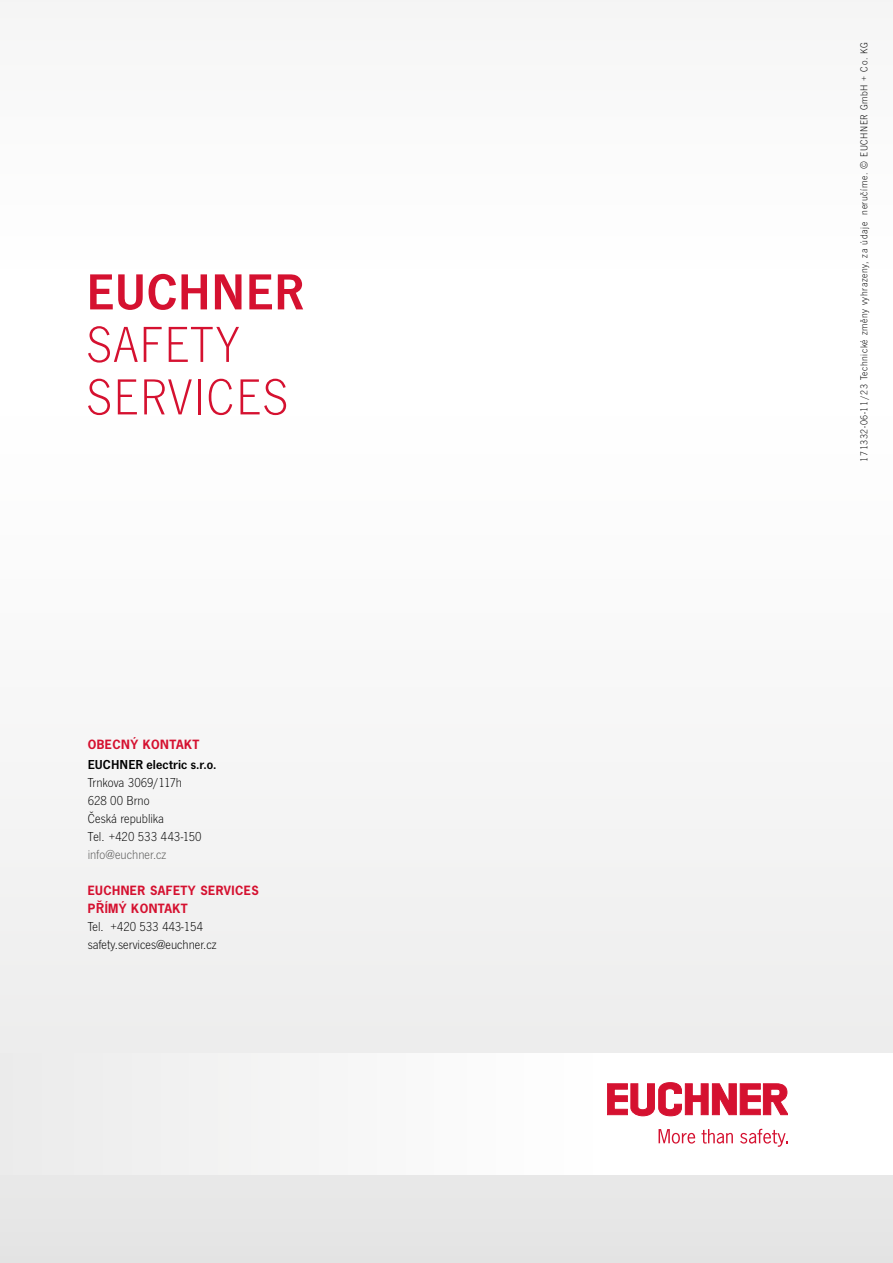
<style>
.page{position:relative;width:893px;height:1263px;background:#fff}
.page>*{position:absolute;margin:0;border:0;box-sizing:border-box;transform-origin:0 0}
.t1{font:300 52.5px/52.5px "News Got";letter-spacing:.03em;color:#d51130}
.t2{font:52.5px "News Got Dem";letter-spacing:.01em;color:#d51130}
.t3{font:300 13.5px/18px "News Got";color:#000}
.t4{font:13.5px "News Got Dem";letter-spacing:.005em;color:#000}
.t5{font:300 13.5px "News Got";color:#575756}
.t6{font:700 12px/18px "News Gothic Std";letter-spacing:.035em;color:#d51130}
.t7{font:300 10.5px "News Got";letter-spacing:.06em;color:#000}
.s1{font-family:"News Got Dem";font-weight:400;font-size:15px}
</style>
<div class="page">
<svg style="left:0;top:796px;width:893px;height:467px"></svg>
<div style="left:0;top:0;width:893px;height:270px;background:#fafafa"></div>
<div style="left:0;top:1053px;width:893px;height:122px;background:#f9f9f9"></div>
<svg style="left:607px;top:1082px;width:180px;height:34px"></svg>
<svg style="left:659px;top:1129px;width:36px;height:14px"></svg>
<svg style="left:701px;top:1129px;width:32px;height:14px"></svg>
<svg style="left:740px;top:1129px;width:47px;height:18px"></svg>
<h1 class="t2" style="left:86px;top:261px;width:219px">EUCHNER</h1>
<h1 class="t1" style="left:86px;top:319px;width:203px">SAFETY<br>SERVICES</h1>
<p class="t6" style="left:88px;top:735px;width:113px">OBECNÝ KONTAKT</p>
<p class="t4" style="left:88px;top:756px;width:130px">EUCHNER electric s.r.o.</p>
<p class="t3" style="left:88px;top:773px;width:115px">Trnkova 3069/117h<br>628 00 Brno<br>Česká republika<br>Tel. +420 533 443-150</p>
<p class="t5" style="left:88px;top:847px;width:80px">info@euchner.cz</p>
<p class="t6" style="left:88px;top:881px;width:173px">EUCHNER SAFETY SERVICES<br>P<span class="s1">Ř</span>ÍMÝ KONTAKT</p>
<p class="t3" style="left:88px;top:917px;width:130px">Tel. +420 533 443-154 safety.services@euchner.cz</p>
<p class="t7" style="left:858px;top:461px;width:420px;rotate:-90deg">171332-06-11/23 Technické změny vyhrazeny, za údaje neručíme. © EUCHNER GmbH + Co. KG</p>
</div>
